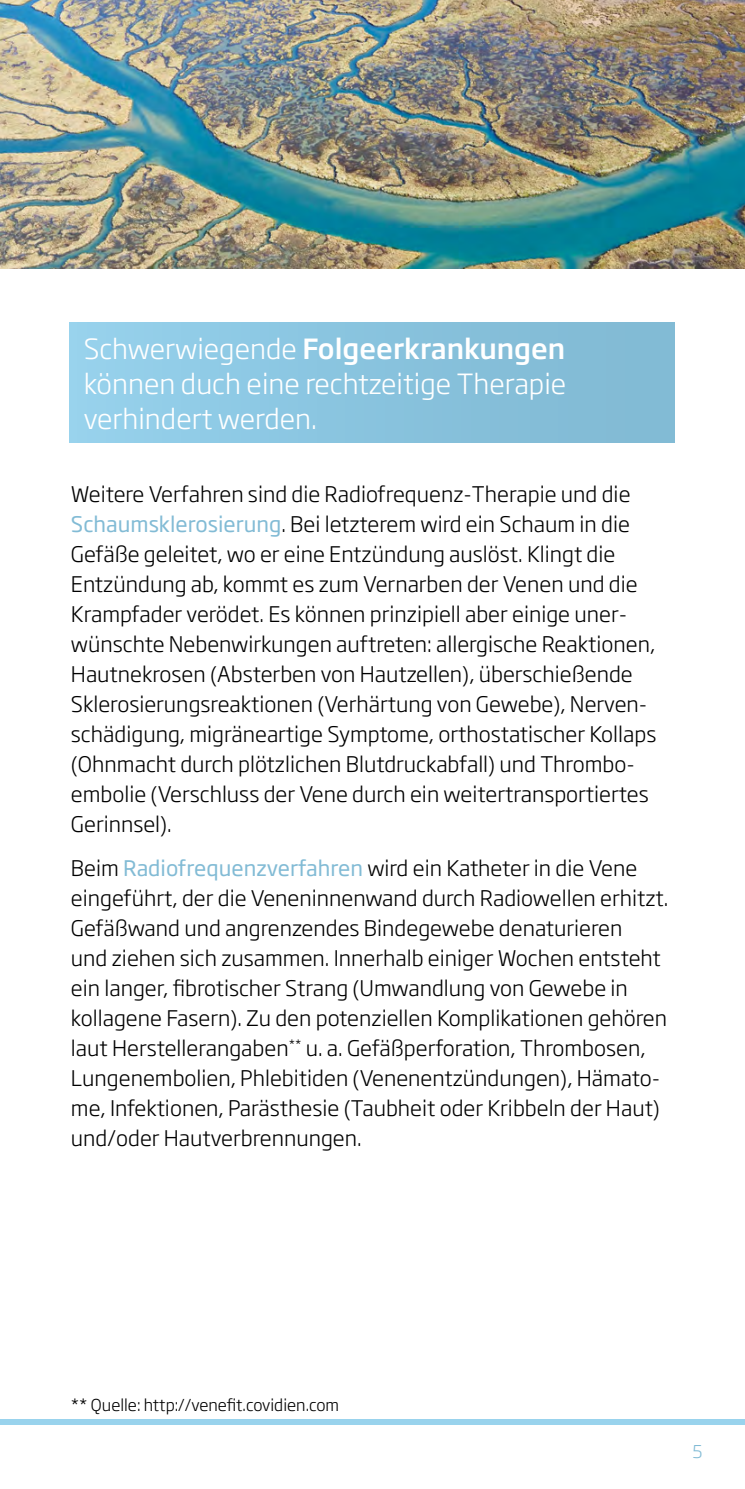
<style>
.page{position:relative;width:745px;height:1489px;background:#fff}
.page>*{position:absolute;margin:0;border:0;box-sizing:border-box;transform-origin:0 0}
.t1{font:300 27.5px/35px "Soho Gothic Pro";color:#fff;text-align:justify}
.t2{font:300 21.25px/30px "Soho Gothic Pro";color:#000}
.t3{font:300 17.5px "Soho Gothic Pro";color:#82bbd5}
.t4{font:300 16.25px "Soho Gothic Pro";color:#000}
.s1{font-weight:500}
.s2{font-weight:400;color:#82bbd5}
</style>
<div class="page">
<img style="left:0;top:0;width:744px;height:268px">
<div style="left:0;top:1418px;width:744px;height:6px;background:#99d3ed"></div>
<div style="left:69px;top:323px;width:604px;height:120px;background:linear-gradient(to right,#95d1ec,#7fb8d2)"></div>
<p class="t1" style="left:84px;top:329px;width:483px">Schwerwiegende <span class="s1">Folgeerkrankungen </span>können duch eine rechtzeitige Therapie verhindert werden.</p>
<p class="t2" style="left:71px;top:478px;width:586px">Weitere Verfahren sind die Radiofrequenz-Therapie und die <span class="s2">Schaumsklerosierung</span>. Bei letzterem wird ein Schaum in die Gefäße geleitet, wo er eine Entzündung auslöst. Klingt die Entzündung ab, kommt es zum Vernarben der Venen und die Krampfader verödet. Es können prinzipiell aber einige uner&shy;wünschte Nebenwirkungen auftreten: allergische Reaktionen, Hautnekrosen (Absterben von Hautzellen), überschießende Sklerosierungsreaktionen (Verhärtung von Gewebe), Nerven&shy;schädigung, migräneartige Symptome, orthostatischer Kollaps (Ohnmacht durch plötzlichen Blutdruckabfall) und Thrombo&shy;embolie (Verschluss der Vene durch ein weitertransportiertes Gerinnsel).</p>
<p class="t2" style="left:71px;top:852px;width:598px">Beim <span class="s2">Radiofrequenzverfahren</span> wird ein Katheter in die Vene eingeführt, der die Veneninnenwand durch Radiowellen erhitzt.<br>Gefäßwand und angrenzendes Bindegewebe denaturieren<br>und ziehen sich zusammen. Innerhalb einiger Wochen entsteht ein langer, fibrotischer Strang (Umwandlung von Gewebe in kollagene Fasern). Zu den potenziellen Komplikationen gehören laut Herstellerangaben<sup>**</sup> u. a. Gefäßperforation, Thrombosen, Lungenembolien, Phlebitiden (Venenentzündungen), Hämato&shy;me, Infektionen, Parästhesie (Taubheit oder Kribbeln der Haut) und/oder Hautverbrennungen.</p>
<p class="t4" style="left:71px;top:1391px;width:269px">** Quelle: http://venefit.covidien.com</p>
<p class="t3" style="left:692px;top:1437px;width:12px">5</p>
</div>
